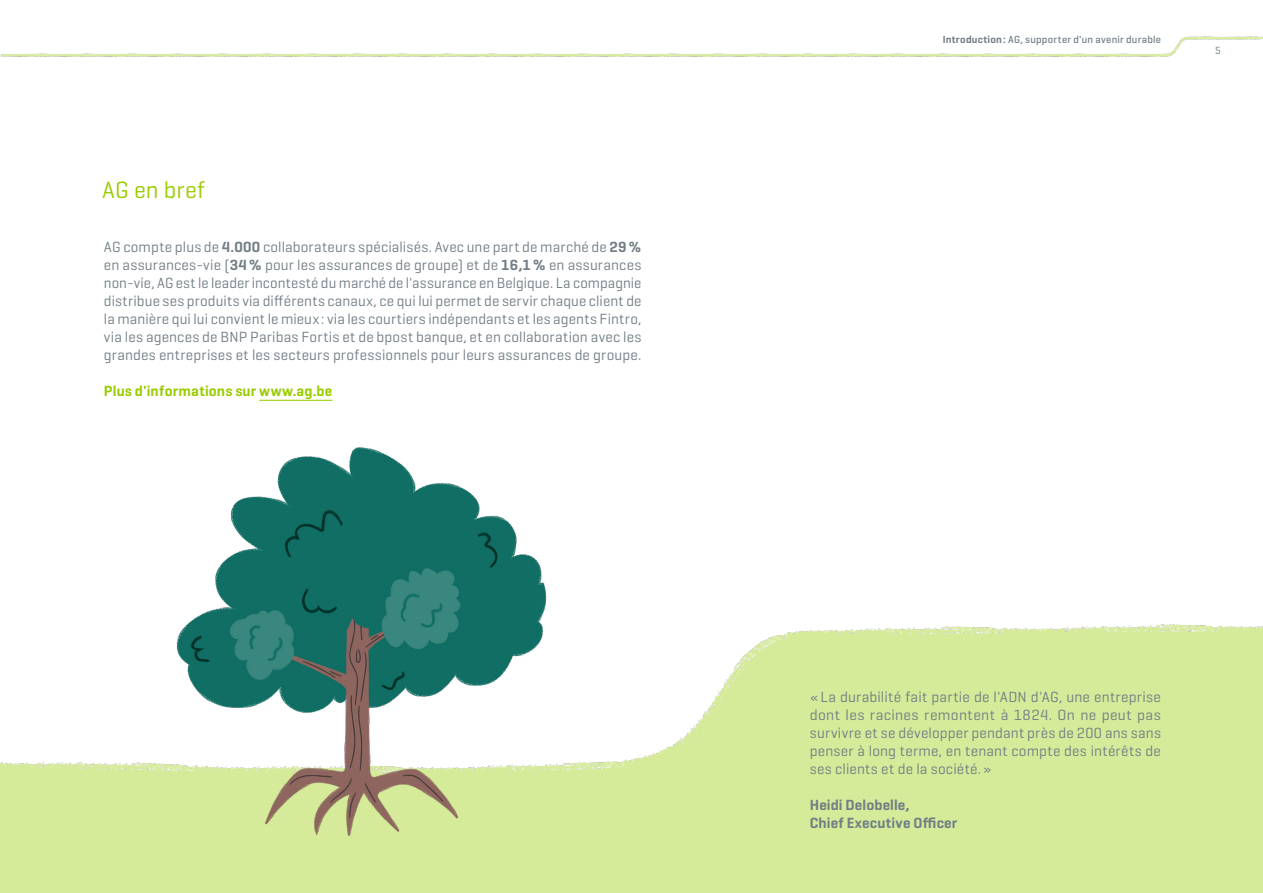
<style>
.page{position:relative;width:1263px;height:893px;background:#fff}
.page>*{position:absolute;margin:0;border:0;box-sizing:border-box;transform-origin:0 0}
.t1{font:24px "Geogrotesque";letter-spacing:.015em;color:#9c0}
.t2{font:15px/18px "Geogrotesque";letter-spacing:.01em;color:#717e85;text-align:justify}
.t3{font:600 15px/18px "Geogrotesque";letter-spacing:.01em;color:#717e85}
.t4{font:600 15px "Geogrotesque";letter-spacing:.01em;color:#9c0}
.t5{font:500 10.5px "Geogrotesque";letter-spacing:.02em;color:#717e85}
.t6{font:10.5px "Geogrotesque";color:#717e85}
.s1{font-weight:600}
</style>
<div class="page">
<hr style="left:259px;top:400px;width:73px;height:1px;background:#9c0">
<img style="left:0;top:624px;width:1263px;height:269px">
<img style="left:155px;top:447px;width:412px;height:392px">
<img style="left:0;top:36px;width:1263px;height:21px">
<h1 class="t1" style="left:102px;top:175px;width:104px">AG en bref</h1>
<p class="t2" style="left:104px;top:237px;width:539px">AG compte plus de <span class="s1">4.000</span> collaborateurs spécialisés. Avec une part de marché de <span class="s1">29% </span>en assurances-vie (<span class="s1">34%</span> pour les assurances de groupe) et de <span class="s1">16,1%</span> en assurances non-vie, AG est le leader incontesté du marché de l'assurance en Belgique. La compagnie distribue ses produits via différents canaux, ce qui lui permet de servir chaque client de la manière qui lui convient le mieux : via les courtiers indépendants et les agents Fintro, via les agences de BNP Paribas Fortis et de bpost banque, et en collaboration avec les grandes entreprises et les secteurs professionnels pour leurs assurances de groupe.</p>
<p class="t4" style="left:104px;top:382px;width:230px">Plus d'informations sur www.ag.be</p>
<p class="t5" style="left:943px;top:33px;width:220px"><span class="s1">Introduction:</span> AG, supporter d'un avenir durable</p>
<p class="t6" style="left:1215px;top:44px;width:7px">5</p>
<p class="t2" style="left:810px;top:687px;width:353px">«La durabilité fait partie de l'ADN d'AG, une entreprise dont les racines remontent à 1824. On ne peut pas survivre et se développer pendant près de 200 ans sans penser à long terme, en tenant compte des intérêts de ses clients et de la société.»</p>
<p class="t3" style="left:810px;top:796px;width:149px">Heidi Delobelle,<br>Chief Executive Officer</p>
</div>
